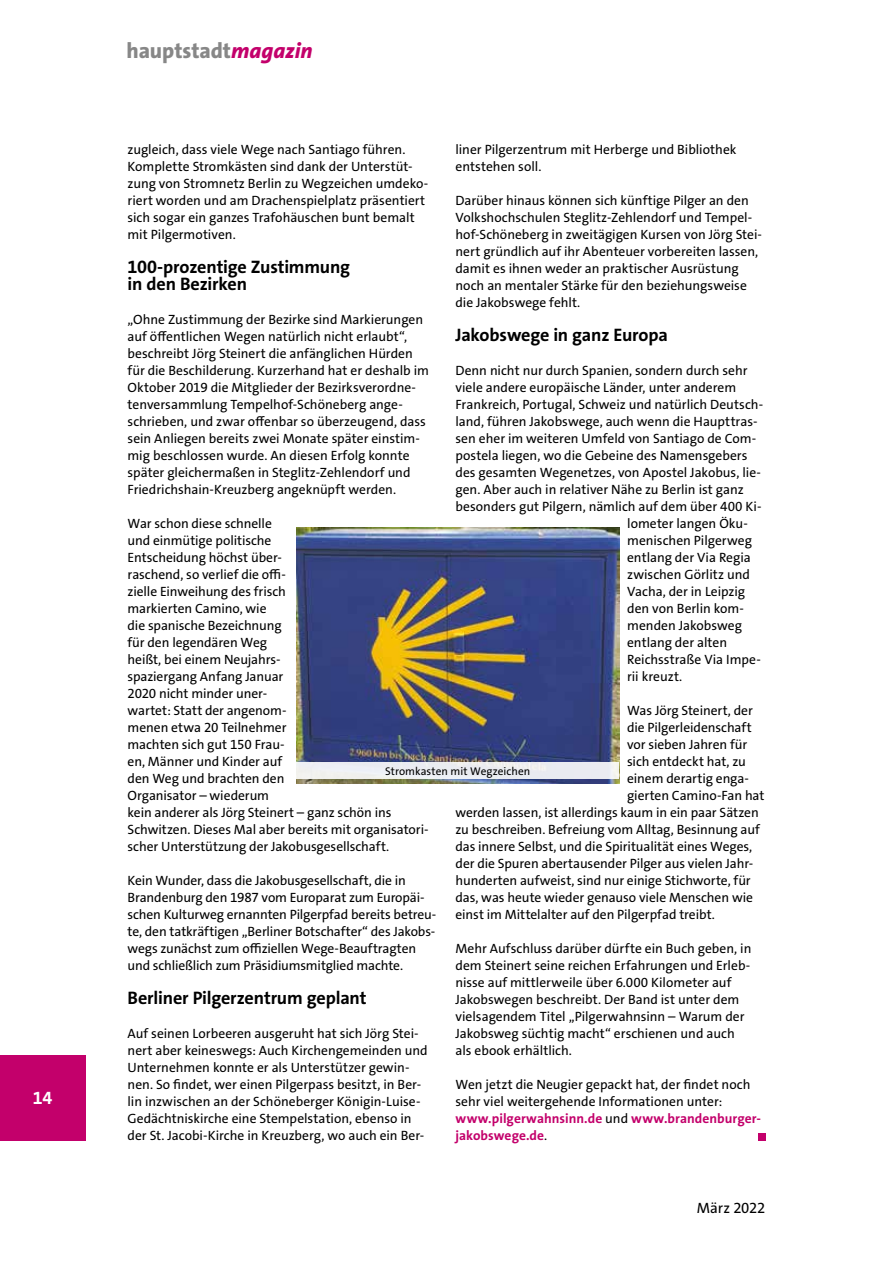
<style>
.page{position:relative;width:893px;height:1263px;background:#fff}
.page>*{position:absolute;margin:0;border:0;box-sizing:border-box;transform-origin:0 0}
.t1{font:800 21.75px "The Sans Os F";letter-spacing:-.005em;color:#878787}
.t2{font:700 18.15px/17px "The Sans Os F";letter-spacing:-.01em;color:#000}
.t3{font:700 18px "The Sans Os F";color:#fff}
.t4{font:15px "The Sans Os F";letter-spacing:-.015em;color:#000}
.t5{font:13.5px/17px "The Sans Os F";letter-spacing:-.005em;color:#000}
.t6{font:11.25px "The Sans Os F";letter-spacing:.005em;color:#000}
.s1{font-style:italic;color:#c3006b}
.s2{font-weight:700;color:#c3006b}
</style>
<div class="page">
<div style="left:758px;top:1133px;width:7px;height:7px;background:#c3006b"></div>
<img style="left:296px;top:528px;width:323px;height:255px">
<div style="left:296px;top:762px;width:323px;height:17px;background:#ebecf1"></div>
<div style="left:0;top:1056px;width:85px;height:85px;background:#c3006b"></div>
<h3 class="t3" style="left:33px;top:1087px;width:21px">14</h3>
<h1 class="t1" style="left:126px;top:37px;width:188px">hauptstadt<span class="s1">magazin</span></h1>
<p class="t5" style="left:128px;top:141px;width:302px">zugleich, dass viele Wege nach Santiago führen.<br>Komplette Stromkästen sind dank der Unterstüt&shy;zung von Stromnetz Berlin zu Wegzeichen umdeko&shy;riert worden und am Drachenspielplatz präsentiert sich sogar ein ganzes Trafohäuschen bunt bemalt mit Pilgermotiven.</p>
<h2 class="t2" style="left:128px;top:258px;width:224px">100-prozentige Zustimmung in den Bezirken</h2>
<p class="t5" style="left:128px;top:311px;width:303px">„Ohne Zustimmung der Bezirke sind Markierungen auf öffentlichen Wegen natürlich nicht erlaubt“, beschreibt Jörg Steinert die anfänglichen Hürden für die Beschilderung. Kurzerhand hat er deshalb im Oktober 2019 die Mitglieder der Bezirksverordne&shy;tenversammlung Tempelhof-Schöneberg ange&shy;schrieben, und zwar offenbar so überzeugend, dass sein Anliegen bereits zwei Monate später einstim&shy;mig beschlossen wurde. An diesen Erfolg konnte später gleichermaßen in Steglitz-Zehlendorf und Friedrichshain-Kreuzberg angeknüpft werden.</p>
<p class="t5" style="left:128px;top:515px;width:303px">War schon diese schnelle<br>und einmütige politische<br>Entscheidung höchst über-<br>raschend, so verlief die offi-<br>zielle Einweihung des frisch<br>markierten Camino, wie<br>die spanische Bezeichnung<br>für den legendären Weg<br>heißt, bei einem Neujahrs-<br>spaziergang Anfang Januar<br>2020 nicht minder uner-<br>wartet: Statt der angenom-<br>menen etwa 20 Teilnehmer<br>machten sich gut 150 Frau-<br>en, Männer und Kinder auf<br>den Weg und brachten den<br>Organisator – wiederum<br>kein anderer als Jörg Steinert – ganz schön ins<br>Schwitzen. Dieses Mal aber bereits mit organisatori&shy;scher Unterstützung der Jakobusgesellschaft.</p>
<p class="t5" style="left:128px;top:872px;width:310px">Kein Wunder, dass die Jakobusgesellschaft, die in Brandenburg den 1987 vom Europarat zum Europäi&shy;schen Kulturweg ernannten Pilgerpfad bereits betreu&shy;te, den tatkräftigen „Berliner Botschafter“ des Jakobs&shy;wegs zunächst zum offiziellen Wege-Beauftragten und schließlich zum Präsidiumsmitglied machte.</p>
<h2 class="t2" style="left:128px;top:990px;width:241px">Berliner Pilgerzentrum geplant</h2>
<p class="t5" style="left:128px;top:1025px;width:302px">Auf seinen Lorbeeren ausgeruht hat sich Jörg Stei&shy;nert aber keineswegs: Auch Kirchengemeinden und Unternehmen konnte er als Unterstützer gewin&shy;nen. So findet, wer einen Pilgerpass besitzt, in Ber&shy;lin inzwischen an der Schöneberger Königin-Luise-Gedächtniskirche eine Stempelstation, ebenso in der St. Jacobi-Kirche in Kreuzberg, wo auch ein Ber-</p>
<p class="t5" style="left:455px;top:141px;width:283px">liner Pilgerzentrum mit Herberge und Bibliothek entstehen soll.</p>
<p class="t5" style="left:455px;top:192px;width:308px">Darüber hinaus können sich künftige Pilger an den Volkshochschulen Steglitz-Zehlendorf und Tempel&shy;hof-Schöneberg in zweitägigen Kursen von Jörg Stei&shy;nert gründlich auf ihr Abenteuer vorbereiten lassen, damit es ihnen weder an praktischer Ausrüstung noch an mentaler Stärke für den beziehungsweise die Jakobswege fehlt.</p>
<h2 class="t2" style="left:455px;top:326px;width:214px">Jakobswege in ganz Europa</h2>
<p class="t5" style="left:455px;top:362px;width:294px">Denn nicht nur durch Spanien, sondern durch sehr</p>
<p class="t5" style="left:455px;top:379px;width:282px">viele andere europäische Länder, unter anderem</p>
<p class="t5" style="left:455px;top:396px;width:309px">Frankreich, Portugal, Schweiz und natürlich Deutsch-</p>
<p class="t5" style="left:455px;top:413px;width:303px">land, führen Jakobswege, auch wenn die Haupttras-</p>
<p class="t5" style="left:455px;top:430px;width:302px">sen eher im weiteren Umfeld von Santiago de Com-</p>
<p class="t5" style="left:455px;top:447px;width:294px">postela liegen, wo die Gebeine des Namensgebers</p>
<p class="t5" style="left:455px;top:464px;width:307px">des gesamten Wegenetzes, von Apostel Jakobus, lie-</p>
<p class="t5" style="left:455px;top:481px;width:290px">gen. Aber auch in relativer Nähe zu Berlin ist ganz</p>
<p class="t5" style="left:455px;top:498px;width:308px">besonders gut Pilgern, nämlich auf dem über 400 Ki-</p>
<p class="t5" style="left:627px;top:515px;width:122px">lometer langen Öku-</p>
<p class="t5" style="left:627px;top:532px;width:126px">menischen Pilgerweg</p>
<p class="t5" style="left:627px;top:549px;width:125px">entlang der Via Regia</p>
<p class="t5" style="left:627px;top:566px;width:124px">zwischen Görlitz und</p>
<p class="t5" style="left:627px;top:583px;width:120px">Vacha, der in Leipzig</p>
<p class="t5" style="left:627px;top:600px;width:118px">den von Berlin kom-</p>
<p class="t5" style="left:627px;top:617px;width:116px">menden Jakobsweg</p>
<p class="t5" style="left:627px;top:634px;width:102px">entlang der alten</p>
<p class="t5" style="left:627px;top:651px;width:135px">Reichsstraße Via Impe-</p>
<p class="t5" style="left:627px;top:668px;width:57px">rii kreuzt.</p>
<p class="t5" style="left:627px;top:702px;width:127px">Was Jörg Steinert, der</p>
<p class="t5" style="left:627px;top:719px;width:126px">die Pilgerleidenschaft</p>
<p class="t5" style="left:627px;top:736px;width:121px">vor sieben Jahren für</p>
<p class="t5" style="left:627px;top:753px;width:120px">sich entdeckt hat, zu</p>
<p class="t5" style="left:627px;top:770px;width:123px">einem derartig enga-</p>
<p class="t5" style="left:627px;top:787px;width:139px">gierten Camino-Fan hat</p>
<p class="t5" style="left:455px;top:804px;width:305px">werden lassen, ist allerdings kaum in ein paar Sätzen</p>
<p class="t5" style="left:455px;top:821px;width:306px">zu beschreiben. Befreiung vom Alltag, Besinnung auf</p>
<p class="t5" style="left:455px;top:838px;width:298px">das innere Selbst, und die Spiritualität eines Weges,</p>
<p class="t5" style="left:455px;top:855px;width:299px">der die Spuren abertausender Pilger aus vielen Jahr-</p>
<p class="t5" style="left:455px;top:872px;width:297px">hunderten aufweist, sind nur einige Stichworte, für</p>
<p class="t5" style="left:455px;top:889px;width:299px">das, was heute wieder genauso viele Menschen wie</p>
<p class="t5" style="left:455px;top:906px;width:261px">einst im Mittelalter auf den Pilgerpfad treibt.</p>
<p class="t5" style="left:455px;top:940px;width:297px">Mehr Aufschluss darüber dürfte ein Buch geben, in dem Steinert seine reichen Erfahrungen und Erleb&shy;nisse auf mittlerweile über 6.000 Kilometer auf Jakobswegen beschreibt. Der Band ist unter dem vielsagendem Titel „Pilgerwahnsinn – Warum der Jakobsweg süchtig macht“ erschienen und auch als ebook erhältlich.</p>
<p class="t5" style="left:455px;top:1076px;width:307px">Wen jetzt die Neugier gepackt hat, der findet noch sehr viel weitergehende Informationen unter: <span class="s2">www.pilgerwahnsinn.de</span> und <span class="s2">www.brandenburger&shy;jakobswege.de</span>.</p>
<p class="t6" style="left:385px;top:764px;width:146px">Stromkasten mit Wegzeichen</p>
<p class="t4" style="left:697px;top:1198px;width:70px">März 2022</p>
</div>
